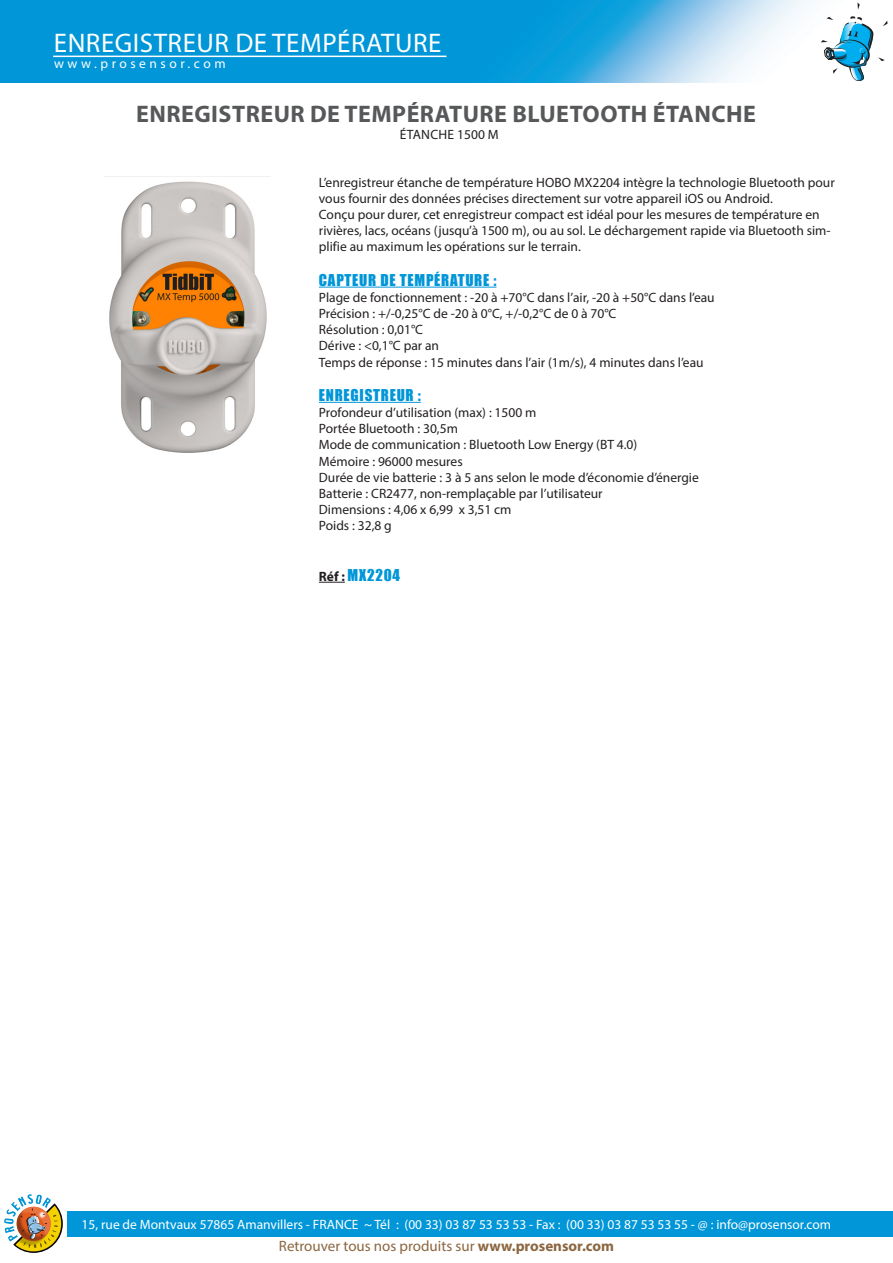
<style>
.page{position:relative;width:893px;height:1263px;background:#fff}
.page>*{position:absolute;margin:0;border:0;box-sizing:border-box;transform-origin:0 0}
.t1{font:27px "Myriad Pro";letter-spacing:.02em;color:#fff}
.t2{font:700 24px "Myriad Pro";letter-spacing:.02em;color:#57585a}
.t3{font:15px "Myriad Pro";color:#8b6640}
.t4{font:15px "Impact";letter-spacing:.05em;color:#0096d8}
.t5{font:13.5px/16.2px "Myriad Pro";color:#231f20}
.t6{font:13.5px "Myriad Pro";color:#fff}
.t7{font:13.5px "Myriad Pro";letter-spacing:.26em;color:#fff}
.t8{font:13.5px "Myriad Pro";letter-spacing:.02em;color:#231f20}
.s1{font-family:"Myriad Pro";font-weight:700;font-size:13.5px;color:#231f20}
.s2{font-weight:700}
</style>
<div class="page">
<div style="left:67px;top:1211px;width:825px;height:25px;background:#0096d8"></div>
<img style="left:0;top:0;width:888px;height:82px">
<svg style="left:857px;top:3px;width:3px;height:7px"></svg>
<svg style="left:821px;top:16px;width:66px;height:65px"></svg>
<hr style="left:53px;top:56px;width:393px;height:1px;background:#fff">
<img style="left:6px;top:1194px;width:57px;height:59px">
<hr style="left:319px;top:287px;width:177px;height:1px;background:#0096d8">
<hr style="left:319px;top:402px;width:102px;height:1px;background:#0096d8">
<svg style="left:319px;top:582px;width:26px;height:1px"></svg>
<img style="left:105px;top:176px;width:165px;height:277px">
<p class="t1" style="left:54px;top:26px;width:389px">ENREGISTREUR DE TEMPÉRATURE</p>
<p class="t7" style="left:54px;top:55px;width:173px">www.prosensor.com</p>
<p class="t2" style="left:136px;top:98px;width:621px">ENREGISTREUR DE TEMPÉRATURE BLUETOOTH ÉTANCHE</p>
<p class="t8" style="left:400px;top:126px;width:101px">ÉTANCHE 1500 M</p>
<p class="t5" style="left:319px;top:174px;width:517px">L’enregistreur étanche de température HOBO MX2204 intègre la technologie Bluetooth pour vous fournir des données précises directement sur votre appareil iOS ou Android.</p>
<p class="t5" style="left:319px;top:206px;width:513px">Conçu pour durer, cet enregistreur compact est idéal pour les mesures de température en rivières, lacs, océans (jusqu’à 1500 m), ou au sol. Le déchargement rapide via Bluetooth sim&shy;plifie au maximum les opérations sur le terrain.</p>
<p class="t4" style="left:319px;top:268px;width:179px">CAPTEUR DE TEMPÉRATURE :</p>
<p class="t5" style="left:319px;top:289px;width:397px">Plage de fonctionnement : -20 à +70°C dans l’air, -20 à +50°C dans l’eau</p>
<p class="t5" style="left:319px;top:305px;width:299px">Précision : +/-0,25°C de -20 à 0°C, +/-0,2°C de 0 à 70°C</p>
<p class="t5" style="left:319px;top:321px;width:106px">Résolution : 0,01°C</p>
<p class="t5" style="left:319px;top:338px;width:122px">Dérive : &lt;0,1°C par an</p>
<p class="t5" style="left:319px;top:354px;width:386px">Temps de réponse : 15 minutes dans l’air (1m/s), 4 minutes dans l’eau</p>
<p class="t4" style="left:319px;top:383px;width:103px">ENREGISTREUR :</p>
<p class="t5" style="left:319px;top:404px;width:219px">Profondeur d’utilisation (max) : 1500 m</p>
<p class="t5" style="left:319px;top:420px;width:140px">Portée Bluetooth : 30,5m</p>
<p class="t5" style="left:319px;top:437px;width:320px">Mode de communication : Bluetooth Low Energy (BT 4.0)</p>
<p class="t5" style="left:319px;top:453px;width:145px">Mémoire : 96000 mesures</p>
<p class="t5" style="left:319px;top:469px;width:381px">Durée de vie batterie : 3 à 5 ans selon le mode d’économie d’énergie</p>
<p class="t5" style="left:319px;top:485px;width:285px">Batterie : CR2477, non-remplaçable par l’utilisateur</p>
<p class="t5" style="left:319px;top:501px;width:194px">Dimensions : 4,06 x 6,99 x 3,51 cm</p>
<p class="t5" style="left:319px;top:518px;width:74px">Poids : 32,8 g</p>
<p class="t4" style="left:319px;top:563px;width:83px"><span class="s1">Réf :</span> MX2204</p>
<p class="t6" style="left:82px;top:1216px;width:751px">15, rue de Montvaux 57865 Amanvillers - FRANCE ~ Tél : (00 33) 03 87 53 53 53 - Fax : (00 33) 03 87 53 53 55 - @ : info@prosensor.com</p>
<p class="t3" style="left:279px;top:1236px;width:337px">Retrouver tous nos produits sur <span class="s2">www.prosensor.com</span></p>
</div>
